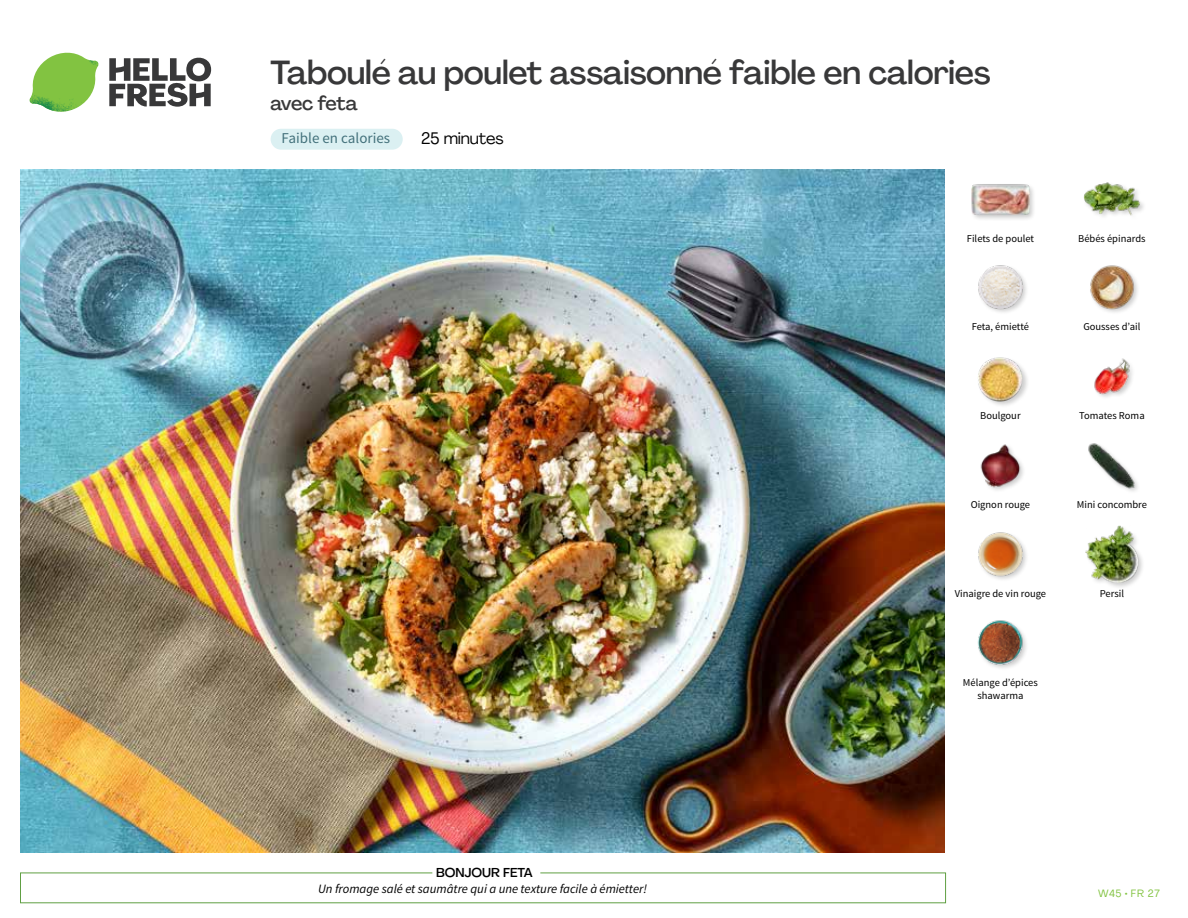
<style>
.page{position:relative;width:1188px;height:918px;background:#fff}
.page>*{position:absolute;margin:0;border:0;box-sizing:border-box;transform-origin:0 0}
.t1{font:500 33px "Agrandir";letter-spacing:-.01em;color:#383839}
.t2{font:500 19.5px "Agrandir";letter-spacing:-.03em;color:#383839}
.t3{font:16.5px "Agrandir";letter-spacing:-.01em;color:#000}
.t4{font:15px "Source Sans Pro";color:#43717b}
.t5{font:italic 12.75px "Source Sans Pro";color:#000}
.t6{font:500 12.75px "Agrandir";color:#000}
.t7{font:10.5px/13.5px "Source Sans Pro";color:#000;text-align:center}
.t8{font:10.5px "Agrandir";letter-spacing:.05em;color:#82c341}
</style>
<div class="page">
<div style="left:271px;top:129px;width:132px;height:21px;background:#dbf0f2;border-radius:10px"></div>
<svg style="left:109px;top:57px;width:102px;height:50px"></svg>
<svg style="left:34px;top:53px;width:62px;height:40px"></svg>
<img style="left:67px;top:53px;width:32px;height:26px">
<img style="left:33px;top:75px;width:59px;height:11px">
<img style="left:29px;top:79px;width:61px;height:33px">
<img style="left:65px;top:86px;width:27px;height:25px">
<div style="left:20px;top:873px;width:926px;height:30px;border:1px solid #609f43"></div>
<div style="left:432px;top:865px;width:108px;height:15px;background:#fff"></div>
<img style="left:21px;top:170px;width:924px;height:682px">
<img style="left:977px;top:620px;width:49px;height:48px">
<div style="left:1084px;top:525px;width:61px;height:64px;background:#000;opacity:.2"></div>
<img style="left:1084px;top:525px;width:57px;height:58px">
<img style="left:978px;top:532px;width:49px;height:48px">
<img style="left:1088px;top:443px;width:50px;height:48px">
<img style="left:980px;top:444px;width:43px;height:46px">
<img style="left:1094px;top:358px;width:38px;height:39px">
<div style="left:977px;top:356px;width:53px;height:52px;background:#000;opacity:.2"></div>
<img style="left:978px;top:357px;width:45px;height:45px">
<img style="left:1090px;top:265px;width:48px;height:48px">
<img style="left:978px;top:265px;width:49px;height:47px">
<div style="left:1083px;top:181px;width:64px;height:40px;background:#000;opacity:.2"></div>
<img style="left:1083px;top:181px;width:58px;height:40px">
<div style="left:970px;top:183px;width:66px;height:38px;background:#000;opacity:.2"></div>
<img style="left:972px;top:183px;width:57px;height:38px">
<h1 class="t1" style="left:271px;top:52px;width:722px">Taboulé au poulet assaisonné faible en calories</h1>
<h2 class="t2" style="left:271px;top:91px;width:89px">avec feta</h2>
<h3 class="t4" style="left:282px;top:129px;width:110px">Faible en calories</h3>
<h3 class="t3" style="left:421px;top:128px;width:84px">25 minutes</h3>
<p class="t7" style="left:967px;top:232px;width:69px">Filets de poulet</p>
<p class="t7" style="left:1078px;top:232px;width:69px">Bébés épinards</p>
<p class="t7" style="left:972px;top:320px;width:59px">Feta, émietté</p>
<p class="t7" style="left:1083px;top:320px;width:59px">Gousses d’ail</p>
<p class="t7" style="left:980px;top:409px;width:42px">Boulgour</p>
<p class="t7" style="left:1079px;top:409px;width:67px">Tomates Roma</p>
<p class="t7" style="left:971px;top:498px;width:61px">Oignon rouge</p>
<p class="t7" style="left:1077px;top:498px;width:72px">Mini concombre</p>
<p class="t7" style="left:955px;top:587px;width:93px">Vinaigre de vin rouge</p>
<p class="t7" style="left:1100px;top:587px;width:26px">Persil</p>
<p class="t6" style="left:436px;top:864px;width:98px">BONJOUR FETA</p>
<p class="t5" style="left:318px;top:881px;width:330px">Un fromage salé et saumâtre qui a une texture facile à émietter!</p>
<p class="t7" style="left:963px;top:675px;width:76px">Mélange d’épices shawarma</p>
<p class="t8" style="left:1098px;top:887px;width:63px">W45 • FR 27</p>
</div>
